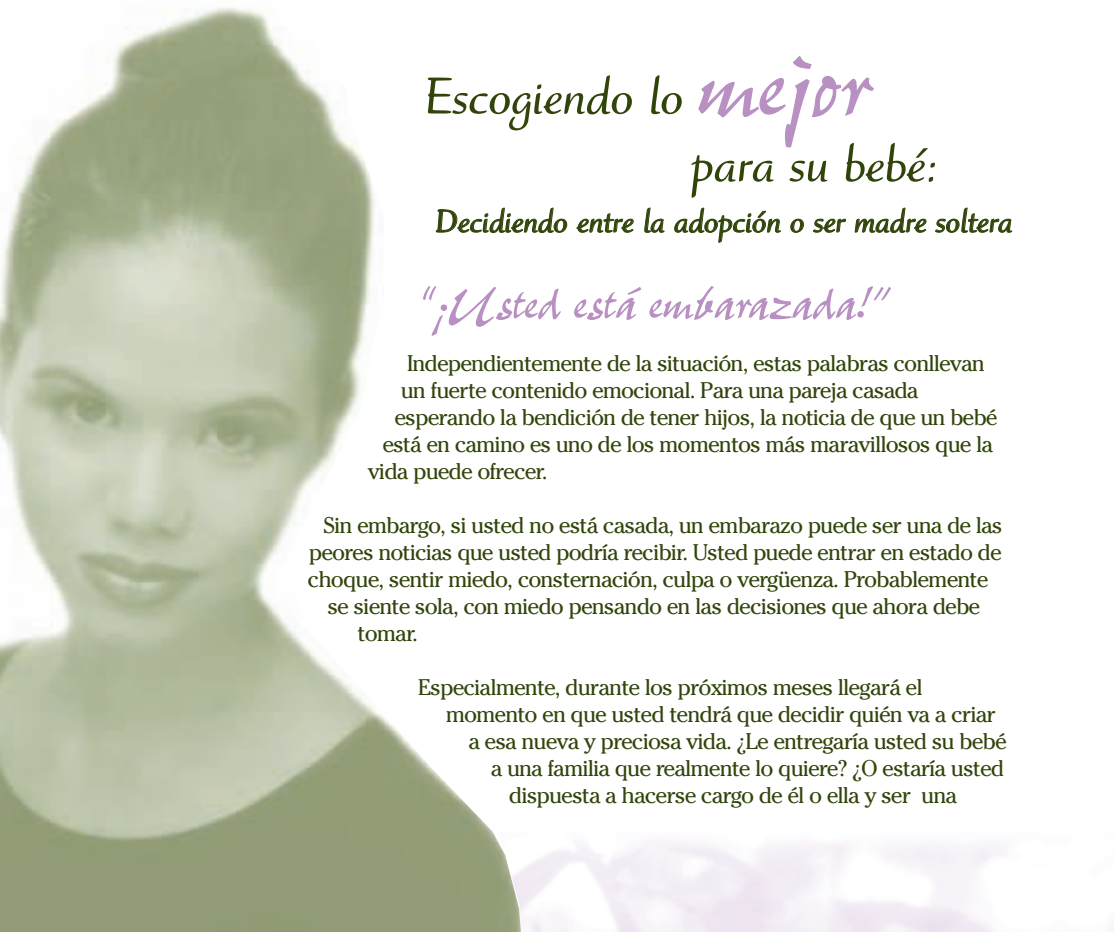
<style>
.page{position:relative;width:1114px;height:932px;background:#fff}
.page>*{position:absolute;margin:0;border:0;box-sizing:border-box;transform-origin:0 0}
.t1{font:108px "Pepita";letter-spacing:-.045em;color:#b890c2}
.t2{font:54px "Pepita";letter-spacing:-.035em;color:#b890c2}
.t3{font:700 54px "Ruzicka Freehand LH";color:#31450b}
.t4{font:700 33.75px "Ruzicka Freehand LH";color:#31450b}
.t5{font:22.5px "Cheltenham";letter-spacing:-.04em;color:#31450b}
</style>
<div class="page">
<img style="left:0;top:7px;width:526px;height:925px">
<p class="t1" style="left:695px;top:13px;width:181px">mejor</p>
<p class="t3" style="left:424px;top:75px;width:261px">Escogiendo lo</p>
<p class="t3" style="left:691px;top:143px;width:250px">para su bebé:</p>
<p class="t4" style="left:435px;top:208px;width:579px">Decidiendo entre la adopción o ser madre soltera</p>
<p class="t2" style="left:418px;top:267px;width:474px">“¡Usted está embarazada!”</p>
<p class="t5" style="left:407px;top:350px;width:579px">Independientemente de la situación, estas palabras conllevan</p>
<p class="t5" style="left:401px;top:377px;width:519px">un fuerte contenido emocional. Para una pareja casada</p>
<p class="t5" style="left:394px;top:404px;width:605px">esperando la bendición de tener hijos, la noticia de que un bebé</p>
<p class="t5" style="left:382px;top:431px;width:612px">está en camino es uno de los momentos más maravillosos que la</p>
<p class="t5" style="left:368px;top:458px;width:181px">vida puede ofrecer.</p>
<p class="t5" style="left:323px;top:512px;width:681px">Sin embargo, si usted no está casada, un embarazo puede ser una de las</p>
<p class="t5" style="left:309px;top:539px;width:694px">peores noticias que usted podría recibir. Usted puede entrar en estado de</p>
<p class="t5" style="left:308px;top:566px;width:682px">choque, sentir miedo, consternación, culpa o vergüenza. Probablemente</p>
<p class="t5" style="left:327px;top:593px;width:654px">se siente sola, con miedo pensando en las decisiones que ahora debe</p>
<p class="t5" style="left:358px;top:620px;width:62px">tomar.</p>
<p class="t5" style="left:418px;top:674px;width:506px">Especialmente, durante los próximos meses llegará el</p>
<p class="t5" style="left:446px;top:701px;width:552px">momento en que usted tendrá que decidir quién va a criar</p>
<p class="t5" style="left:468px;top:728px;width:540px">a esa nueva y preciosa vida. ¿Le entregaría usted su bebé</p>
<p class="t5" style="left:491px;top:755px;width:515px">a una familia que realmente lo quiere? ¿O estaría usted</p>
<p class="t5" style="left:509px;top:782px;width:450px">dispuesta a hacerse cargo de él o ella y ser una</p>
</div>
